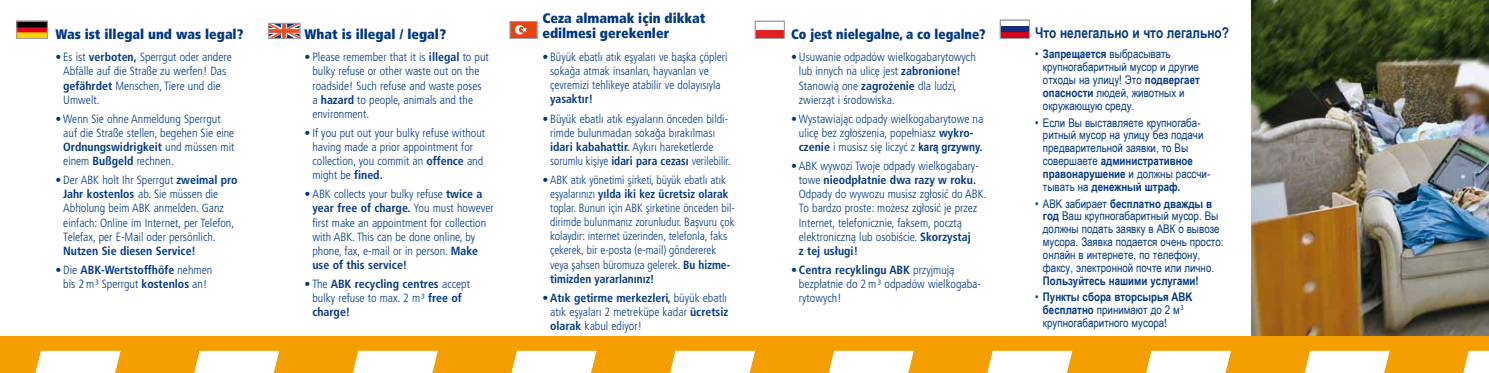
<style>
.page{position:relative;width:1489px;height:373px;background:#fff}
.page>*{position:absolute;margin:0;border:0;box-sizing:border-box;transform-origin:0 0}
.t1{font:700 14.75px "Arial Narrow";color:#003882}
.t2{font:900 condensed 13.75px/15px "Frutiger LT Pro";color:#003882}
.t3{font:900 condensed 13.75px "Frutiger LT Pro";color:#003882;scale:.95 1}
.t4{font:300 condensed 11.88px/14px "Frutiger LT Pro";color:#003882}
.t5{font:11.88px/12.9px "Arial Narrow";color:#003882}
.t6{font:700 condensed 11.88px/14px "Frutiger LT Pro";color:#003882}
.t7{font:700 11.88px "Arial Narrow";color:#003882}
.s1{font-weight:700}
.s2{font-weight:300}
.s3{font-family:"Arial Narrow";font-weight:700;font-stretch:normal}
</style>
<div class="page">
<img style="left:1251px;top:0;width:237px;height:336px">
<div style="left:0;top:336px;width:1488px;height:36px;background:#f49e00"></div>
<svg style="left:36px;top:350px;width:84px;height:22px;background:#fdf6e8"></svg>
<svg style="left:194px;top:350px;width:85px;height:22px;background:#fdf5e5"></svg>
<svg style="left:353px;top:350px;width:84px;height:22px;background:#fdf6e8"></svg>
<svg style="left:511px;top:350px;width:85px;height:22px;background:#fdf5e5"></svg>
<svg style="left:670px;top:350px;width:85px;height:22px;background:#fdf5e5"></svg>
<svg style="left:829px;top:350px;width:84px;height:22px;background:#fdf6e8"></svg>
<svg style="left:987px;top:350px;width:85px;height:22px;background:#fdf5e5"></svg>
<svg style="left:1146px;top:350px;width:84px;height:22px;background:#fdf6e8"></svg>
<svg style="left:1305px;top:350px;width:84px;height:22px;background:#fdf6e8"></svg>
<svg style="left:1463px;top:350px;width:26px;height:22px"></svg>
<div style="left:755px;top:30px;width:29px;height:8px;background:#e32120"></div>
<div style="left:755px;top:21px;width:29px;height:18px;border:1px solid #9c9e9f"></div>
<div style="left:1000px;top:26px;width:29px;height:6px;background:#182a7b"></div>
<div style="left:1000px;top:32px;width:29px;height:6px;background:#d4021d"></div>
<div style="left:1000px;top:20px;width:29px;height:19px;border:1px solid #9c9e9f"></div>
<svg style="left:19px;top:27px;width:26px;height:6px"></svg>
<div style="left:17px;top:21px;width:30px;height:6px;background:#000"></div>
<div style="left:17px;top:33px;width:30px;height:5px;background:#ffd300"></div>
<div style="left:17px;top:21px;width:30px;height:17px;border:1px solid #9c9e9f"></div>
<div style="left:510px;top:21px;width:27px;height:17px;background:#e64415;border:1px solid #9c9e9f"></div>
<svg style="left:515px;top:25px;width:10px;height:9px"></svg>
<svg style="left:270px;top:25px;width:28px;height:11px"></svg>
<div style="left:268px;top:23px;width:32px;height:15px;border:1px solid #9c9e9f"></div>
<p class="t2" style="left:55px;top:26px;width:190px">Was ist illegal und was legal?</p>
<p class="t4" style="left:63px;top:50px;width:170px;text-indent:-8px">• Es ist <span class="s1">verboten,</span> Sperrgut oder andere<br>Abfälle auf die Straße zu werfen! Das <span class="s1">gefährdet</span> Menschen, Tiere und die<br>Umwelt.</p>
<p class="t4" style="left:63px;top:112px;width:173px;text-indent:-8px">• Wenn Sie ohne Anmeldung Sperrgut auf die Straße stellen, begehen Sie eine <span class="s1">Ordnungswidrigkeit</span> und müssen mit einem <span class="s1">Bußgeld</span> rechnen.</p>
<p class="t4" style="left:63px;top:173px;width:176px;text-indent:-8px">• Der ABK holt Ihr Sperrgut <span class="s1">zweimal pro Jahr kostenlos</span> ab. Sie müssen die Abholung beim ABK anmelden. Ganz einfach: Online im Internet, per Telefon, Telefax, per E-Mail oder persönlich.</p>
<p class="t6" style="left:63px;top:243px;width:134px">Nutzen Sie diesen Service!</p>
<p class="t4" style="left:55px;top:262px;width:158px;text-align:center">• Die <span class="s1">ABK-Wertstoffhöfe</span> nehmen bis 2 m³ Sperrgut <span class="s1">kostenlos</span> an!</p>
<p class="t2" style="left:304px;top:26px;width:143px">What is illegal / legal?</p>
<p class="t4" style="left:312px;top:50px;width:178px;text-indent:-8px">• Please remember that it is <span class="s1">illegal</span> to put bulky refuse or other waste out on the roadside! Such refuse and waste poses a <span class="s1">hazard</span> to people, animals and the environment.</p>
<p class="t4" style="left:312px;top:126px;width:174px;text-indent:-8px">• If you put out your bulky refuse without having made a prior appointment for collection, you commit an <span class="s1">offence</span> and might be <span class="s1">fined.</span></p>
<p class="t4" style="left:312px;top:187px;width:183px;text-indent:-8px">• ABK collects your bulky refuse <span class="s1">twice a year free of charge.</span> You must however first make an appointment for collection with ABK. This can be done online, by phone, fax, e-mail or in person. <span class="s1">Make use of this service!</span></p>
<p class="t6" style="left:312px;top:276px;width:159px;text-indent:-8px"><span class="s2">• The</span> ABK recycling centres <span class="s2">accept bulky refuse to max. 2 m³</span> free of charge!</p>
<p class="t2" style="left:542px;top:11px;width:164px">Ceza almamak için dikkat edilmesi gerekenler</p>
<p class="t4" style="left:550px;top:50px;width:179px;text-indent:-8px">• Büyük ebatlı atık eşyaları ve başka çöpleri sokağa atmak insanları, hayvanları ve çevremizi tehlikeye atabilir ve dolayısıyla</p>
<p class="t6" style="left:550px;top:92px;width:45px">yasaktır!</p>
<p class="t4" style="left:550px;top:112px;width:182px;text-indent:-8px">• Büyük ebatlı atık eşyaların önceden bildi&shy;rimde bulunmadan sokağa bırakılması <span class="s1">idari kabahattir.</span> Aykırı hareketlerde sorumlu kişiye <span class="s1">idari para cezası</span> verilebilir.</p>
<p class="t4" style="left:550px;top:173px;width:186px;text-indent:-8px">• ABK atık yönetimi şirketi, büyük ebatlı atık eşyalarınızı <span class="s1">yılda iki kez ücretsiz olarak </span>toplar. Bunun için ABK şirketine önceden bil&shy;dirimde bulunmanız zorunludur. Başvuru çok kolaydır: internet üzerinden, telefonla, faks çekerek, bir e-posta (e-mail) göndererek veya şahsen büromuza gelerek. <span class="s1">Bu hizme&shy;timizden yararlanınız!</span></p>
<p class="t4" style="left:550px;top:290px;width:180px;text-indent:-8px">• <span class="s1">Atık getirme merkezleri,</span> büyük ebatlı atık eşyaları 2 metreküpe kadar <span class="s1">ücretsiz olarak</span> kabul ediyor!</p>
<p class="t3" style="left:791px;top:25px;width:206px">Co jest nielegalne, a co legalne?</p>
<p class="t4" style="left:798px;top:50px;width:178px;text-indent:-8px">• Usuwanie odpadów wielkogabarytowych lub innych na ulicę jest <span class="s1">zabronione!<br></span>Stanowią one <span class="s1">zagrożenie</span> dla ludzi, zwierząt i środowiska.</p>
<p class="t4" style="left:791px;top:112px;width:194px;text-align:center">• Wystawiając odpady wielkogabarytowe na ulicę bez zgłoszenia, popełniasz <span class="s1">wykro&shy;czenie</span> i musisz się liczyć z <span class="s3">karą grzywny.</span></p>
<p class="t4" style="left:798px;top:159px;width:189px;text-indent:-8px">• ABK wywozi Twoje odpady wielkogabary&shy;towe <span class="s1">nieodpłatnie dwa razy w roku.<br></span>Odpady do wywozu musisz zgłosić do ABK.<br>To bardzo proste: możesz zgłosić je przez Internet, telefonicznie, faksem, pocztą elektroniczną lub osobiście. <span class="s1">Skorzystaj<br>z tej usługi!</span></p>
<p class="t4" style="left:798px;top:262px;width:184px;text-indent:-8px">• <span class="s1">Centra recyklingu ABK</span> przyjmują bezpłatnie do 2 m³ odpadów wielkogaba&shy;rytowych!</p>
<p class="t1" style="left:1035px;top:22px;width:195px">Что нелегально и что легально?</p>
<p class="t5" style="left:1042px;top:47px;width:158px;text-indent:-8px">• <span class="s1">Запрещается</span> выбрасывать крупногабаритный мусор и другие отходы на улицу! Это <span class="s1">подвергает опасности</span> людей, животных и окружающую среду.</p>
<p class="t5" style="left:1042px;top:115px;width:169px;text-indent:-8px">• Если Вы выставляете крупногаба&shy;ритный мусор на улицу без подачи предварительной заявки, то Вы совершаете <span class="s1">административное правонарушение</span> и должны рассчи&shy;тывать на <span class="s1">денежный штраф.</span></p>
<p class="t5" style="left:1042px;top:196px;width:182px;text-indent:-8px">• ABK забирает <span class="s1">бесплатно дважды в год</span> Ваш крупногабаритный мусор. Вы должны подать заявку в АВК о вывозе мусора. Заявка подается очень просто: онлайн в интернете, по телефону, факсу, электронной почте или лично.</p>
<p class="t7" style="left:1042px;top:271px;width:157px">Пользуйтесь нашими услугами!</p>
<p class="t5" style="left:1042px;top:290px;width:151px;text-indent:-8px">• <span class="s1">Пункты сбора вторсырья ABK бесплатно</span> принимают до 2 м<sup>3 </sup>крупногабаритного мусора!</p>
</div>
